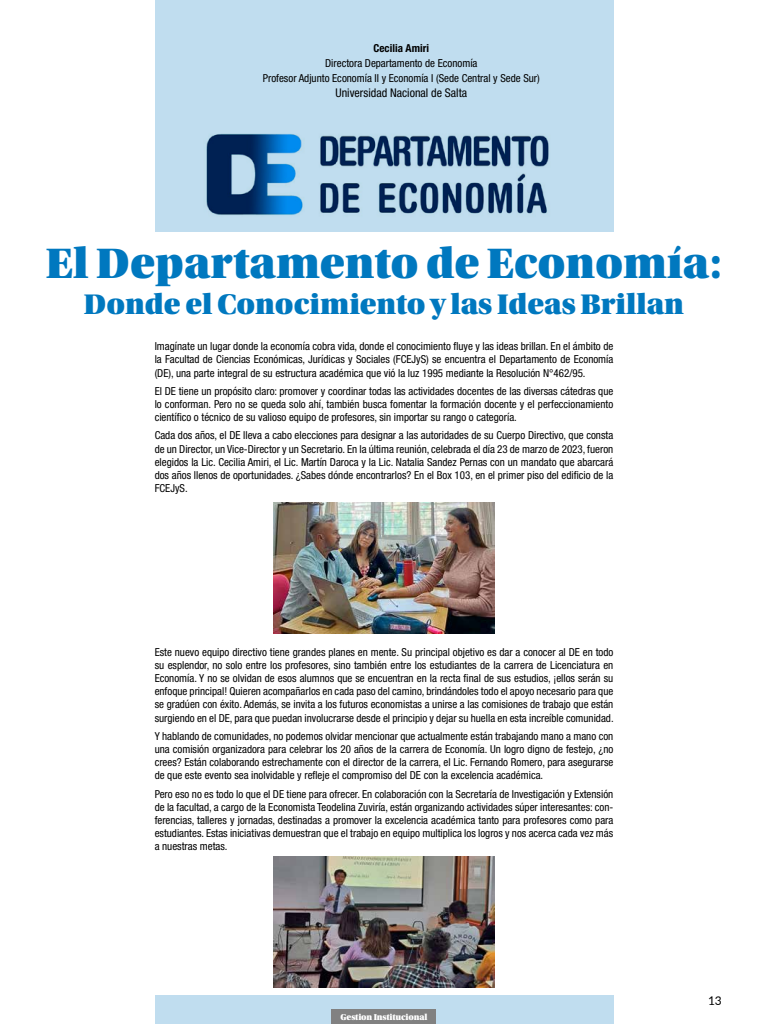
<style>
.page{position:relative;width:768px;height:1024px;background:#fff}
.page>*{position:absolute;margin:0;border:0;box-sizing:border-box;transform-origin:0 0}
.t1{font:45px "Utopia Std Black Headline";color:#0078bf}
.t2{font:30px "Utopia Std Black Headline";color:#0078bf}
.t3{font:condensed 12px "Helvetica Neue LT Std";color:#000}
.t4{font:12px "Lato";color:#000}
.t5{font:condensed 11px/13.2px "Helvetica Neue LT Std";color:#000;text-align:justify}
.t6{font:700 condensed 11px "Helvetica Neue LT Std";color:#000}
.t7{font:9px "Utopia Std Black Headline";letter-spacing:-.01em;color:#fff}
</style>
<div class="page">
<div style="left:155px;top:0;width:458px;height:231px;background:#c0ddef"></div>
<div style="left:155px;top:995px;width:458px;height:29px;background:#c0ddef"></div>
<img style="left:206px;top:134px;width:343px;height:81px">
<img style="left:273px;top:502px;width:222px;height:132px">
<img style="left:273px;top:856px;width:222px;height:132px">
<div style="left:332px;top:1010px;width:104px;height:14px;background:#818181"></div>
<p class="t6" style="left:374px;top:41px;width:57px">Cecilia Amiri</p>
<p class="t5" style="left:263px;top:55px;width:279px;line-height:15px;text-align:center">Directora Departamento de Economía<br>Profesor Adjunto Economía II y Economía I (Sede Central y Sede Sur)</p>
<p class="t3" style="left:335px;top:86px;width:133px">Universidad Nacional de Salta</p>
<h1 class="t1" style="left:46px;top:240px;width:678px">El Departamento de Economía:</h1>
<h2 class="t2" style="left:84px;top:289px;width:602px">Donde el Conocimiento y las Ideas Brillan</h2>
<p class="t5" style="left:155px;top:340px;width:460px">Imagínate un lugar donde la economía cobra vida, donde el conocimiento fluye y las ideas brillan. En el ámbito de la Facultad de Ciencias Económicas, Jurídicas y Sociales (FCEJyS) se encuentra el Departamento de Economía (DE), una parte integral de su estructura académica que vió la luz 1995 mediante la Resolución N°462/95.</p>
<p class="t5" style="left:155px;top:384px;width:460px">El DE tiene un propósito claro: promover y coordinar todas las actividades docentes de las diversas cátedras que lo conforman. Pero no se queda solo ahí, también busca fomentar la formación docente y el perfeccionamiento científico o técnico de su valioso equipo de profesores, sin importar su rango o categoría.</p>
<p class="t5" style="left:155px;top:429px;width:460px">Cada dos años, el DE lleva a cabo elecciones para designar a las autoridades de su Cuerpo Directivo, que consta de un Director, un Vice-Director y un Secretario. En la última reunión, celebrada el día 23 de marzo de 2023, fueron elegidos la Lic. Cecilia Amiri, el Lic. Martín Daroca y la Lic. Natalia Sandez Pernas con un mandato que abarcará dos años llenos de oportunidades. ¿Sabes dónde encontrarlos? En el Box 103, en el primer piso del edificio de la FCEJyS.</p>
<p class="t5" style="left:155px;top:645px;width:461px">Este nuevo equipo directivo tiene grandes planes en mente. Su principal objetivo es dar a conocer al DE en todo su esplendor, no solo entre los profesores, sino también entre los estudiantes de la carrera de Licenciatura en Economía. Y no se olvidan de esos alumnos que se encuentran en la recta final de sus estudios, ¡ellos serán su enfoque principal! Quieren acompañarlos en cada paso del camino, brindándoles todo el apoyo necesario para que se gradúen con éxito. Además, se invita a los futuros economistas a unirse a las comisiones de trabajo que están surgiendo en el DE, para que puedan involucrarse desde el principio y dejar su huella en esta increíble comunidad.</p>
<p class="t5" style="left:155px;top:729px;width:460px">Y hablando de comunidades, no podemos olvidar mencionar que actualmente están trabajando mano a mano con una comisión organizadora para celebrar los 20 años de la carrera de Economía. Un logro digno de festejo, ¿no crees? Están colaborando estrechamente con el director de la carrera, el Lic. Fernando Romero, para asegurarse de que este evento sea inolvidable y refleje el compromiso del DE con la excelencia académica.</p>
<p class="t5" style="left:155px;top:787px;width:460px">Pero eso no es todo lo que el DE tiene para ofrecer. En colaboración con la Secretaría de Investigación y Extensión de la facultad, a cargo de la Economista Teodelina Zuviría, están organizando actividades súper interesantes: con&shy;ferencias, talleres y jornadas, destinadas a promover la excelencia académica tanto para profesores como para estudiantes. Estas iniciativas demuestran que el trabajo en equipo multiplica los logros y nos acerca cada vez más a nuestras metas.</p>
<p class="t7" style="left:340px;top:1013px;width:89px">Gestion Institucional</p>
<p class="t4" style="left:708px;top:992px;width:15px">13</p>
</div>
